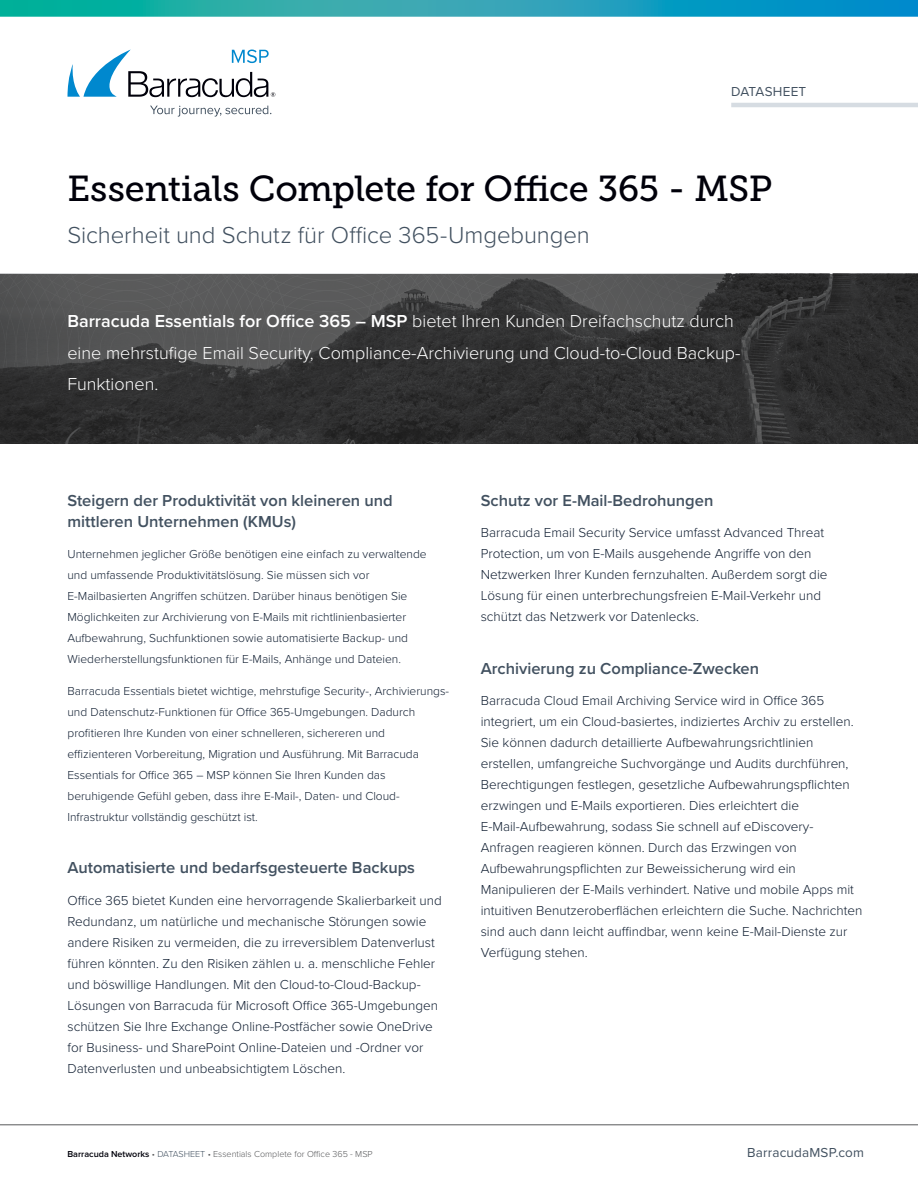
<style>
.page{position:relative;width:918px;height:1188px;background:#fff}
.page>*{position:absolute;margin:0;border:0;box-sizing:border-box;transform-origin:0 0}
.t1{font:36px "Museo Slab 500";letter-spacing:-.01em;color:#00000a}
.t2{font:300 24px "Proxima Nova";letter-spacing:-.005em;color:#425160}
.t3{font:300 18px/31.5px "Proxima Nova";color:#fff}
.t4{font:600 16.5px/21px "Proxima Nova";color:#425160}
.t5{font:300 13.5px/21px "Proxima Nova";color:#111f32}
.t6{font:13.5px "Proxima Nova";letter-spacing:.015em;color:#425160}
.t7{font:300 12px/21px "Proxima Nova";color:#111f32}
.t8{font:300 9px "Proxima Nova";color:#58595b}
.s1{font-weight:600}
.s2{font-weight:600;color:#00000a}
.s3{color:#425160}
</style>
<div class="page">
<hr style="left:0;top:1125px;width:918px;height:1px;background:#58595b">
<svg style="left:0;top:0;width:918px;height:17px;background:#1ea4b5"></svg>
<svg style="left:0;top:274px;width:918px;height:170px;background:#3a3a3b"></svg>
<hr style="left:731px;top:103px;width:187px;height:4px;background:#d6dce2">
<svg style="left:68px;top:50px;width:207px;height:47px"></svg>
<svg style="left:150px;top:106px;width:121px;height:11px"></svg>
<p class="t6" style="left:731px;top:81px;width:77px">DATASHEET</p>
<h1 class="t1" style="left:68px;top:169px;width:706px">Essentials Complete for Office 365 - MSP</h1>
<h2 class="t2" style="left:68px;top:217px;width:524px">Sicherheit und Schutz für Office 365-Umgebungen</h2>
<h3 class="t3" style="left:67px;top:304px;width:675px"><span class="s1">Barracuda Essentials for Office 365 – MSP</span> bietet Ihren Kunden Dreifachschutz durch eine mehrstufige Email Security, Compliance-Archivierung und Cloud-to-Cloud Backup-<br>Funktionen.</h3>
<p class="t4" style="left:68px;top:489px;width:327px">Steigern der Produktivität von kleineren und mittleren Unternehmen (KMUs)</p>
<p class="t7" style="left:68px;top:543px;width:361px">Unternehmen jeglicher Größe benötigen eine einfach zu verwaltende und umfassende Produktivitätslösung. Sie müssen sich vor E-Mailbasierten Angriffen schützen. Darüber hinaus benötigen Sie Möglichkeiten zur Archivierung von E-Mails mit richtlinienbasierter Aufbewahrung, Suchfunktionen sowie automatisierte Backup- und Wiederherstellungsfunktionen für E-Mails, Anhänge und Dateien.</p>
<p class="t7" style="left:68px;top:679px;width:383px">Barracuda Essentials bietet wichtige, mehrstufige Security-, Archivierungs&shy;und Datenschutz-Funktionen für Office 365-Umgebungen. Dadurch profitieren Ihre Kunden von einer schnelleren, sichereren und effizienteren Vorbereitung, Migration und Ausführung. Mit Barracuda Essentials for Office 365 – MSP können Sie Ihren Kunden das beruhigende Gefühl geben, dass ihre E-Mail-, Daten- und Cloud-Infrastruktur vollständig geschützt ist.</p>
<p class="t4" style="left:68px;top:857px;width:349px">Automatisierte und bedarfsgesteuerte Backups</p>
<p class="t5" style="left:68px;top:889px;width:376px">Office 365 bietet Kunden eine hervorragende Skalierbarkeit und Redundanz, um natürliche und mechanische Störungen sowie andere Risiken zu vermeiden, die zu irreversiblem Datenverlust führen könnten. Zu den Risiken zählen u. a. menschliche Fehler und böswillige Handlungen. Mit den Cloud-to-Cloud-Backup-Lösungen von Barracuda für Microsoft Office 365-Umgebungen schützen Sie Ihre Exchange Online-Postfächer sowie OneDrive for Business- und SharePoint Online-Dateien und -Ordner vor Datenverlusten und unbeabsichtigtem Löschen.</p>
<p class="t4" style="left:481px;top:489px;width:234px">Schutz vor E-Mail-Bedrohungen</p>
<p class="t5" style="left:481px;top:521px;width:348px">Barracuda Email Security Service umfasst Advanced Threat Protection, um von E-Mails ausgehende Angriffe von den Netzwerken Ihrer Kunden fernzuhalten. Außerdem sorgt die Lösung für einen unterbrechungsfreien E-Mail-Verkehr und schützt das Netzwerk vor Datenlecks.</p>
<p class="t4" style="left:481px;top:657px;width:280px">Archivierung zu Compliance-Zwecken</p>
<p class="t5" style="left:481px;top:689px;width:383px">Barracuda Cloud Email Archiving Service wird in Office 365 integriert, um ein Cloud-basiertes, indiziertes Archiv zu erstellen.<br>Sie können dadurch detaillierte Aufbewahrungsrichtlinien erstellen, umfangreiche Suchvorgänge und Audits durchführen, Berechtigungen festlegen, gesetzliche Aufbewahrungspflichten erzwingen und E-Mails exportieren. Dies erleichtert die E-Mail-Aufbewahrung, sodass Sie schnell auf eDiscovery-Anfragen reagieren können. Durch das Erzwingen von Aufbewahrungspflichten zur Beweissicherung wird ein Manipulieren der E-Mails verhindert. Native und mobile Apps mit intuitiven Benutzeroberflächen erleichtern die Suche. Nachrichten sind auch dann leicht auffindbar, wenn keine E-Mail-Dienste zur Verfügung stehen.</p>
<p class="t8" style="left:68px;top:1147px;width:307px"><span class="s2">Barracuda Networks</span> • <span class="s3">DATASHEET</span> • Essentials Complete for Office 365 - MSP</p>
<p class="t6" style="left:747px;top:1142px;width:118px">BarracudaMSP.com</p>
</div>
